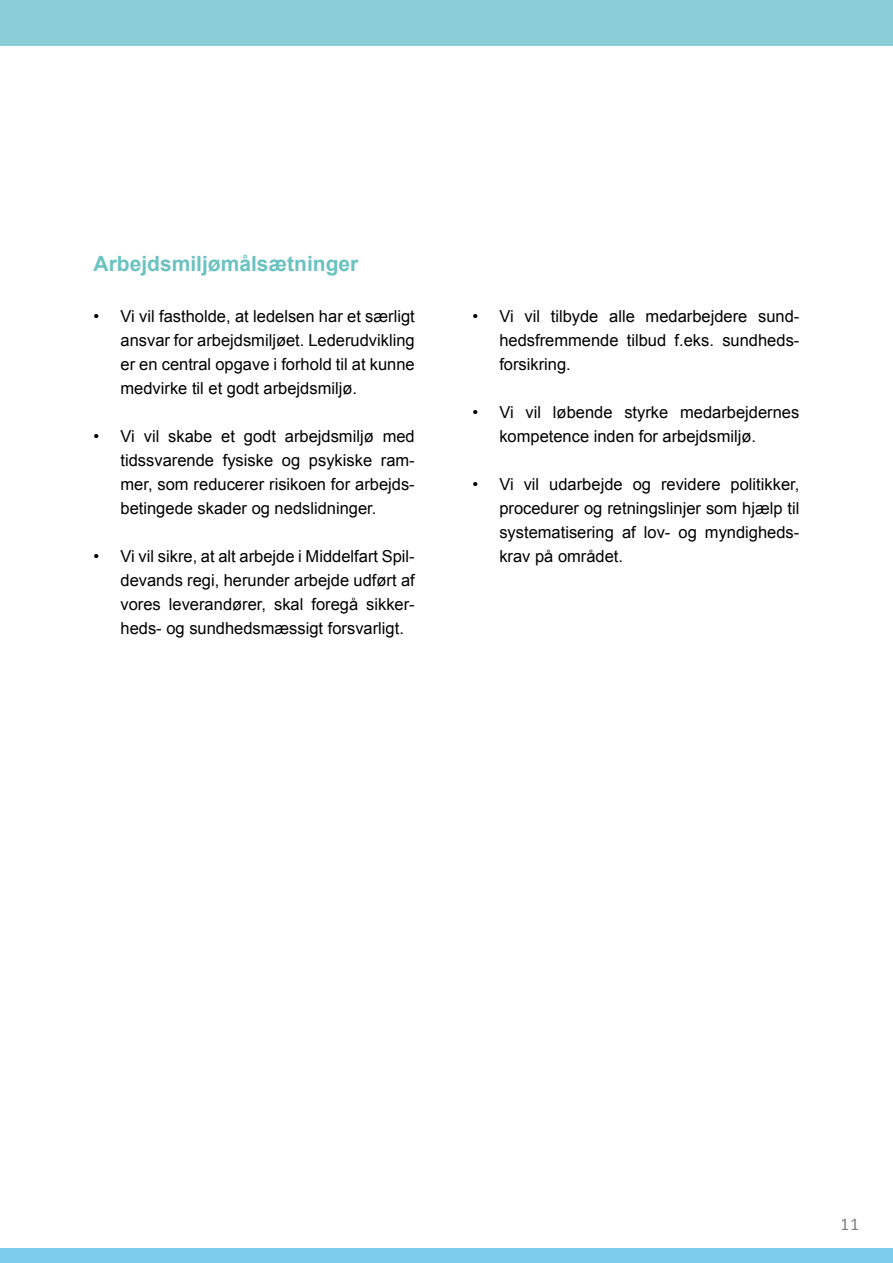
<style>
.page{position:relative;width:893px;height:1263px;background:#fff}
.page>*{position:absolute;margin:0;border:0;box-sizing:border-box;transform-origin:0 0}
.t1{font:700 21px "Arial";color:#6ac2c1}
.t2{font:18px "Calibri";color:#000}
.t3{font:16.5px/24px "Arial";color:#000;text-align:justify}
</style>
<div class="page">
<div style="left:0;top:0;width:893px;height:45px;background:#8aced7"></div>
<div style="left:0;top:1249px;width:893px;height:14px;background:#7ecced"></div>
<p class="t1" style="left:94px;top:250px;width:266px">Arbejdsmiljømålsætninger</p>
<p class="t3" style="left:121px;top:305px;width:296px;text-indent:-27px">• Vi vil fastholde, at ledelsen har et særligt ansvar for arbejdsmiljøet. Lederudvikling er en central opgave i forhold til at kunne medvirke til et godt arbejdsmiljø.</p>
<p class="t3" style="left:121px;top:425px;width:296px;text-indent:-27px">• Vi vil skabe et godt arbejdsmiljø med tidssvarende fysiske og psykiske ram&shy;mer, som reducerer risikoen for arbejds&shy;betingede skader og nedslidninger.</p>
<p class="t3" style="left:121px;top:545px;width:296px;text-indent:-27px">• Vi vil sikre, at alt arbejde i Middelfart Spil&shy;devands regi, herunder arbejde udført af vores leverandører, skal foregå sikker&shy;heds- og sundhedsmæssigt forsvarligt.</p>
<p class="t3" style="left:499px;top:305px;width:302px;text-indent:-27px">• Vi vil tilbyde alle medarbejdere sund&shy;hedsfremmende tilbud f.eks. sundheds&shy;forsikring.</p>
<p class="t3" style="left:499px;top:401px;width:302px;text-indent:-27px">• Vi vil løbende styrke medarbejdernes kompetence inden for arbejdsmiljø.</p>
<p class="t3" style="left:499px;top:473px;width:302px;text-indent:-27px">• Vi vil udarbejde og revidere politikker, procedurer og retningslinjer som hjælp til systematisering af lov- og myndigheds&shy;krav på området.</p>
<p class="t2" style="left:841px;top:1212px;width:20px">11</p>
</div>
